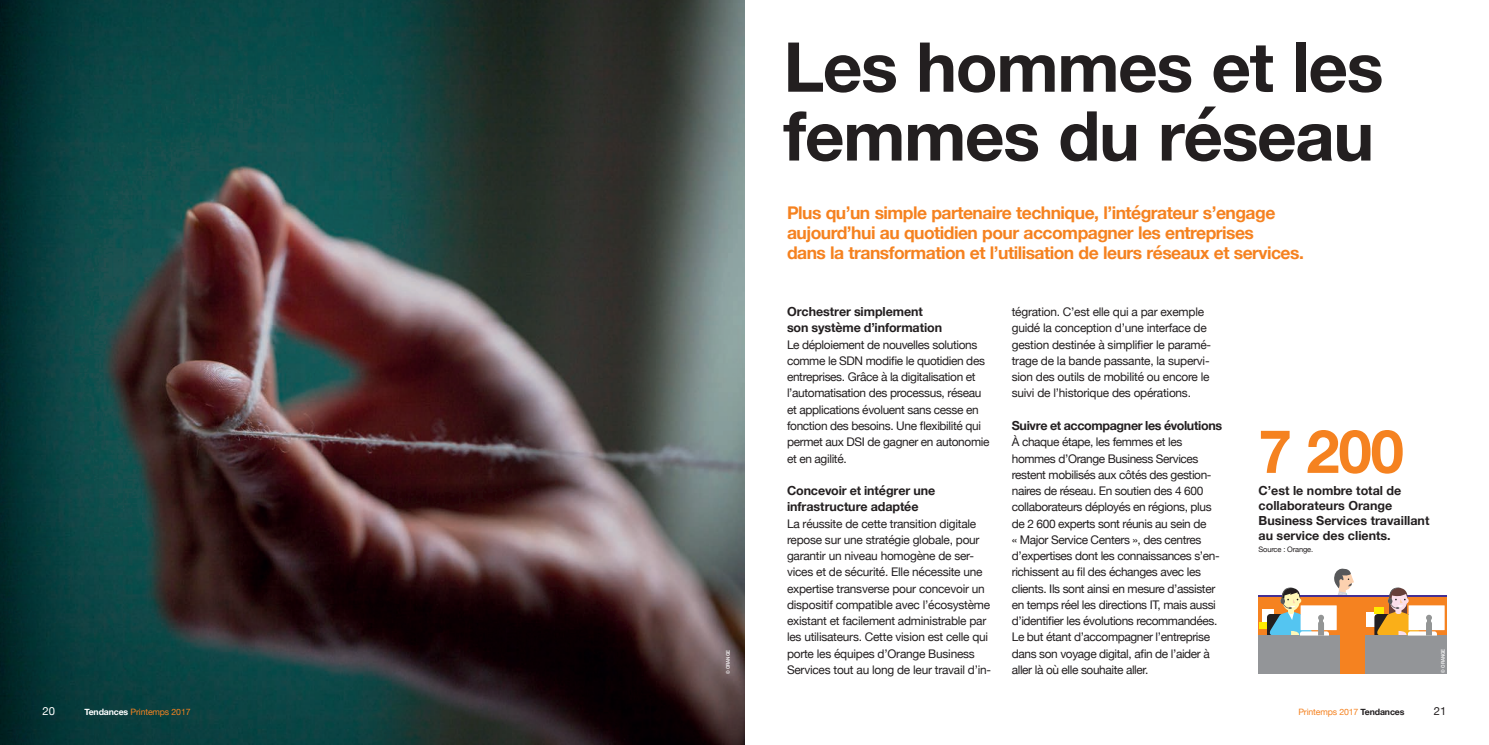
<style>
.page{position:relative;width:1489px;height:745px;background:#fff}
.page>*{position:absolute;margin:0;border:0;box-sizing:border-box;transform-origin:0 0}
.titre_grand{font:700 68.75px/68.8px "Helvetica Neue";letter-spacing:-.02em;color:#231f20}
.encadré-texte{font:700 60px "Helvetica Neue";color:#f58220}
.lead-chapo{font:700 17.5px/20px "Helvetica Neue";letter-spacing:-.03em;color:#f58220}
.pourcentage-texte{font:700 12.5px/15px "Helvetica Neue";color:#231f20}
.lead-inter{font:700 12.5px/16.2px "Helvetica Neue";letter-spacing:-.01em;color:#231f20}
.lead-texte{font:700 12.5px/16.2px "Helvetica Neue";letter-spacing:-.005em;color:#231f20}
.lead-texte-2{font:11.88px/16.2px "Helvetica Neue";letter-spacing:-.03em;color:#231f20}
.t1{font:11.25px "Helvetica Neue";color:#fff}
.t2{font:11.25px "Helvetica Neue";color:#231f20}
.t3{font:8.75px "Helvetica Neue";letter-spacing:-.015em;color:#f58220}
.pourcentage-texte-2{font:7.5px "Helvetica Neue";letter-spacing:-.02em;color:#231f20}
.t4{font:500 5px "Helvetica Neue LT Std";letter-spacing:-.01em;color:#fff;scale:.9 1}
.s1{font-weight:700;color:#fff}
.s2{font-weight:700;color:#231f20}
</style>
<div class="page">
<img style="left:0;top:0;width:744px;height:744px">
<div style="left:1258px;top:596px;width:188px;height:77px;background:#f58220"></div>
<div style="left:1365px;top:612px;width:12px;height:14px;background:#fff"></div>
<div style="left:1262px;top:609px;width:11px;height:14px;background:#fff"></div>
<div style="left:1259px;top:621px;width:9px;height:6px;background:#ffea01"></div>
<hr style="left:1258px;top:595px;width:188px;height:1px;background:#452f92">
<div style="left:1258px;top:635px;width:82px;height:38px;background:#939598"></div>
<div style="left:1365px;top:635px;width:81px;height:38px;background:#939598"></div>
<div style="left:1408px;top:605px;width:36px;height:24px;background:#fff"></div>
<svg style="left:1371px;top:587px;width:65px;height:49px"></svg>
<svg style="left:1263px;top:568px;width:90px;height:68px"></svg>
<p class="titre_grand" style="left:783px;top:35px;width:601px">Les hommes et les femmes du réseau</p>
<p class="t4" style="left:725px;top:673px;width:28px;rotate:-90deg">© ORANGE</p>
<p class="lead-chapo" style="left:787px;top:203px;width:518px">Plus qu’un simple partenaire technique, l’intégrateur s’engage aujourd’hui au quotidien pour accompagner les entreprises<br>dans la transformation et l’utilisation de leurs réseaux et services.</p>
<p class="lead-inter" style="left:787px;top:303px;width:157px">Orchestrer simplement son système d’information</p>
<p class="lead-texte-2" style="left:787px;top:337px;width:204px">Le déploiement de nouvelles solutions comme le SDN modifie le quotidien des entreprises. Grâce à la digitalisation et l’automatisation des processus, réseau et applications évoluent sans cesse en fonction des besoins. Une flexibilité qui permet aux DSI de gagner en autonomie et en agilité.</p>
<p class="lead-texte" style="left:787px;top:482px;width:150px">Concevoir et intégrer une infrastructure adaptée</p>
<p class="lead-texte-2" style="left:787px;top:515px;width:206px">La réussite de cette transition digitale repose sur une stratégie globale, pour garantir un niveau homogène de ser&shy;vices et de sécurité. Elle nécessite une expertise transverse pour concevoir un dispositif compatible avec l’écosystème existant et facilement administrable par les utilisateurs. Cette vision est celle qui porte les équipes d’Orange Business Services tout au long de leur travail d’in-</p>
<p class="lead-texte-2" style="left:1011px;top:304px;width:201px">tégration. C’est elle qui a par exemple guidé la conception d’une interface de gestion destinée à simplifier le paramé&shy;trage de la bande passante, la supervi&shy;sion des outils de mobilité ou encore le suivi de l’historique des opérations.</p>
<p class="lead-inter" style="left:1011px;top:417px;width:212px">Suivre et accompagner les évolutions</p>
<p class="lead-texte-2" style="left:1011px;top:434px;width:209px">À chaque étape, les femmes et les hommes d’Orange Business Services restent mobilisés aux côtés des gestion&shy;naires de réseau. En soutien des 4 600 collaborateurs déployés en régions, plus de 2 600 experts sont réunis au sein de<br>« Major Service Centers », des centres d’expertises dont les connaissances s’en&shy;richissent au fil des échanges avec les clients. Ils sont ainsi en mesure d’assister en temps réel les directions IT, mais aussi d’identifier les évolutions recommandées.<br>Le but étant d’accompagner l’entreprise dans son voyage digital, afin de l’aider à</p>
<p class="lead-texte-2" style="left:1011px;top:662px;width:138px">aller là où elle souhaite aller.</p>
<p class="encadré-texte" style="left:1258px;top:404px;width:147px">7 200</p>
<p class="pourcentage-texte" style="left:1258px;top:483px;width:172px">C’est le nombre total de collaborateurs Orange<br>Business Services travaillant au service des clients.</p>
<p class="pourcentage-texte-2" style="left:1258px;top:544px;width:56px">Source : Orange.</p>
<p class="t4" style="left:1439px;top:672px;width:28px;rotate:-90deg">© ORANGE</p>
<p class="t1" style="left:43px;top:702px;width:14px">20</p>
<p class="t3" style="left:84px;top:705px;width:108px"><span class="s1">Tendances</span> Printemps 2017</p>
<p class="t3" style="left:1298px;top:705px;width:108px">Printemps 2017 <span class="s2">Tendances</span></p>
<p class="t2" style="left:1433px;top:702px;width:14px">21</p>
</div>
